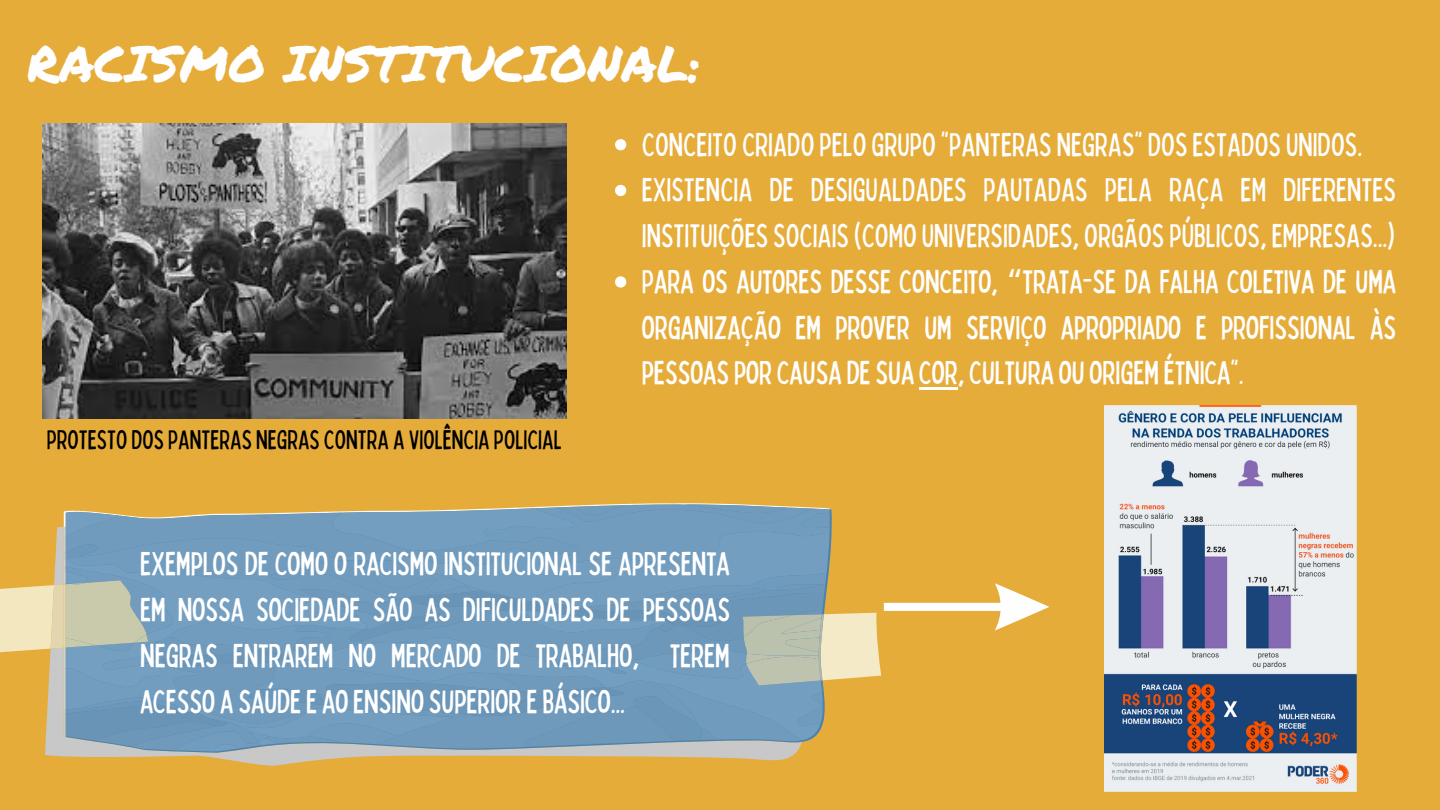
<style>
.page{position:relative;width:1440px;height:810px;background:#e6ac3a}
.page>*{position:absolute;margin:0;border:0;box-sizing:border-box;transform-origin:0 0}
.t1{font:50px "Permanent Marker";color:#fefeff}
.t2{font:condensed 33px/45.8px "Bobby Jones";color:#fefeff}
.t3{font:condensed 33px/45.8px "Bobby Jones";color:#fff;text-align:justify}
.t4{font:condensed 27px "Bobby Jones";color:#000}
.s1{font-family:"Noto Sans Gurmukhi";font-stretch:normal}
</style>
<div class="page">
<img style="left:42px;top:124px;width:524px;height:294px">
<img style="left:1105px;top:405px;width:252px;height:386px">
<svg style="left:45px;top:752px;width:751px;height:14px"></svg>
<svg style="left:0;top:503px;width:1049px;height:249px"></svg>
<svg style="left:615px;top:139px;width:11px;height:11px"></svg>
<svg style="left:615px;top:185px;width:11px;height:11px"></svg>
<svg style="left:615px;top:276px;width:11px;height:12px"></svg>
<hr style="left:919px;top:387px;width:39px;height:3px;background:#fefeff">
<h1 class="t1" style="left:27px;top:27px;width:675px">RACISMO INSTITUCIONAL:</h1>
<p class="t4" style="left:47px;top:422px;width:517px">PROTESTO DOSPANTERAS NEGRASCONTRA A VIOLÊNCIA POLICIAL</p>
<p class="t2" style="left:642px;top:120px;width:756px">CONCEITO CRIADO PELO GRUPO "PANTERAS NEGRAS" DOSESTADOSUNIDOS.<br>EXISTENCIA DE DESIGUALDADES PAUTADAS PELA RAÇA EM DIFERENTES INSTITUIÇÕESSOCIAIS(COMO UNIVERSIDADES, ORGÃOSPÚBLICOS,EMPRESAS...)<br>PARA OS AUTORES DESSE CONCEITO, <span class="s1">“</span>TRATA-SE DA FALHA COLETIVA DE UMA ORGANIZAÇÃO EM PROVER UM SERVIÇO APROPRIADO E PROFISSIONAL ÀS PESSOASPORCAUSA DESUA COR,CULTURA OUORIGEM ÉTNICA".</p>
<p class="t3" style="left:140px;top:540px;width:591px">EXEMPLOS DE COMO O RACISMO INSTITUCIONAL SE APRESENTA EM NOSSA SOCIEDADE SÃO AS DIFICULDADES DE PESSOAS NEGRAS ENTRAREM NO MERCADO DE TRABALHO, TEREM ACESSO A SAÚDEE AOENSINOSUPERIOREBÁSICO...</p>
</div>
